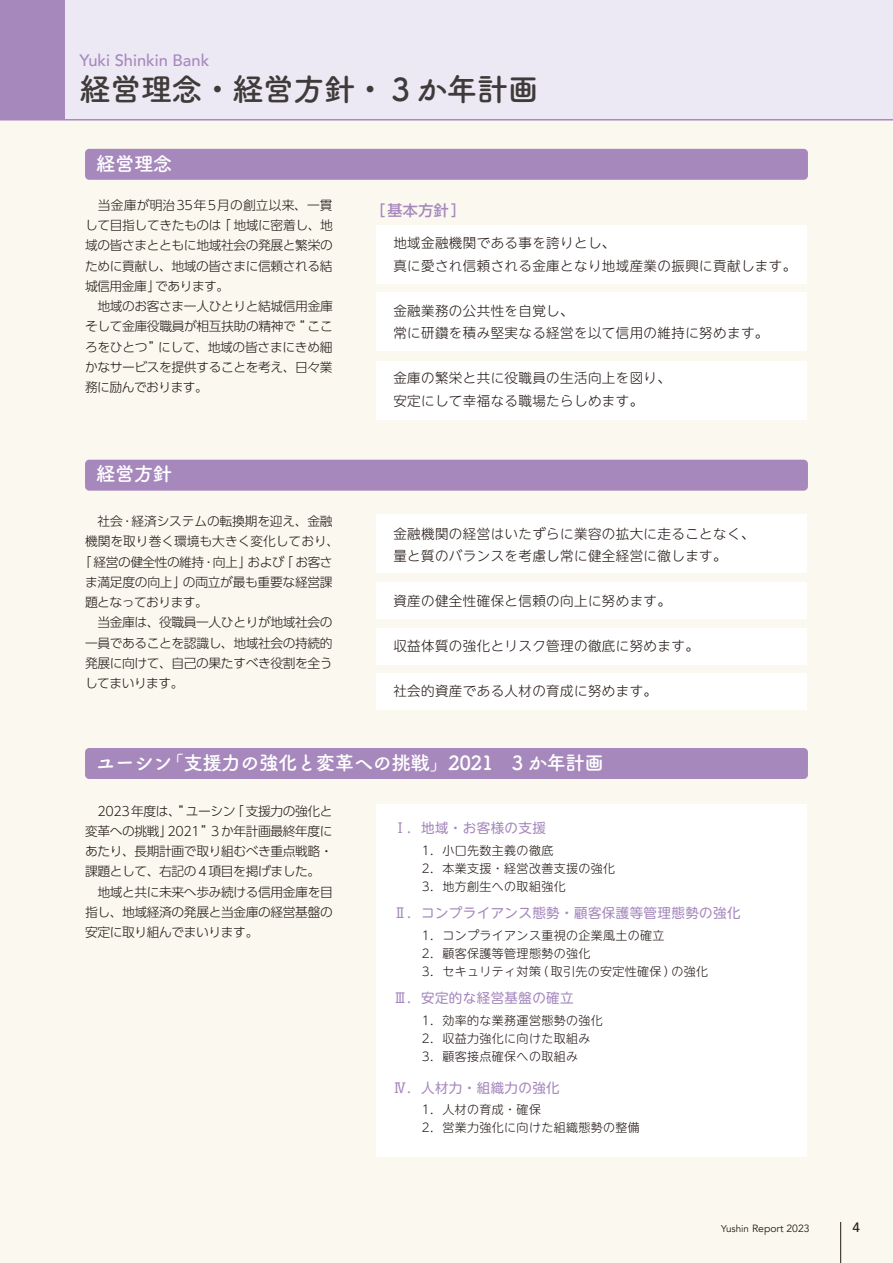
<style>
.page{position:relative;width:893px;height:1263px;background:#fff}
.page>*{position:absolute;margin:0;border:0;box-sizing:border-box;transform-origin:0 0}
.t1{font:700 31.5px "Tsuku B Rd Gothic";letter-spacing:-.03em;color:#3f3b3a}
.t2{font:700 19.5px "Tsuku B Rd Gothic";letter-spacing:-.03em;color:#fff}
.t3{font:500 16.5px "Avenir";color:#a688bd}
.t4{font:500 15px "UD Shin Go Pro";color:#a688bd}
.t5{font:300 13.5px/22.5px "UD Shin M Go Pro";letter-spacing:.03em;color:#231916}
.t6{font:13.5px "UD Shin M Go Pro";letter-spacing:.03em;color:#a688bd}
.t7{font:500 13.5px "Avenir";color:#231916}
.t8{font:300 12.75px/20.2px "UD Shin Go Pro";letter-spacing:-.03em;color:#231916}
.t9{font:300 12.75px "UD Shin Go Pro";color:#231916}
.t10{font:300 12px/18px "UD Shin M Go Pro";letter-spacing:.03em;color:#231916}
.t11{font:10.5px "Avenir";color:#231916}
.s1{font-size:9.9px}
</style>
<div class="page">
<div style="left:0;top:120px;width:893px;height:1143px;background:#faf8ef"></div>
<div style="left:0;top:0;width:893px;height:120px;background:#ede9f4"></div>
<hr style="left:0;top:119px;width:893px;height:2px;background:#a688bd">
<div style="left:0;top:0;width:65px;height:120px;background:#a688bd"></div>
<div style="left:85px;top:149px;width:723px;height:31px;background:#a688bd;border-radius:4px"></div>
<div style="left:85px;top:460px;width:723px;height:31px;background:#a688bd;border-radius:4px"></div>
<div style="left:85px;top:748px;width:723px;height:31px;background:#a688bd;border-radius:4px"></div>
<div style="left:377px;top:225px;width:430px;height:59px;background:#fff"></div>
<div style="left:377px;top:514px;width:430px;height:59px;background:#fff"></div>
<div style="left:377px;top:583px;width:430px;height:36px;background:#fff"></div>
<div style="left:377px;top:628px;width:430px;height:36px;background:#fff"></div>
<div style="left:377px;top:674px;width:430px;height:36px;background:#fff"></div>
<div style="left:377px;top:804px;width:430px;height:353px;background:#fff"></div>
<div style="left:377px;top:293px;width:430px;height:58px;background:#fff"></div>
<div style="left:377px;top:361px;width:430px;height:59px;background:#fff"></div>
<hr style="left:840px;top:1222px;width:1px;height:41px;background:#231916">
<p class="t3" style="left:80px;top:46px;width:131px">Yuki Shinkin Bank</p>
<h1 class="t1" style="left:80px;top:65px;width:461px">経営理念・経営方針・３か年計画</h1>
<h2 class="t2" style="left:96px;top:148px;width:78px">経営理念</h2>
<p class="t8" style="left:85px;top:194px;width:249px">　当金庫が明治35年5月の創立以来、一貫して目指してきたものは「地域に密着し、地域の皆さまとともに地域社会の発展と繁栄のために貢献し、地域の皆さまに信頼される結城信用金庫」であります。<br>　地域のお客さま一人ひとりと結城信用金庫そして金庫役職員が相互扶助の精神で“ こころをひとつ”にして、地域の皆さまにきめ細かなサービスを提供することを考え、日々業務に励んでおります。</p>
<h2 class="t2" style="left:96px;top:459px;width:78px">経営方針</h2>
<p class="t8" style="left:85px;top:511px;width:249px">　社会･経済システムの転換期を迎え、金融</p>
<p class="t9" style="left:85px;top:531px;width:256px">機関を取り巻く環境も大きく変化しており、</p>
<p class="t8" style="left:79px;top:551px;width:256px">「経営の健全性の維持･向上」および「お客さ</p>
<p class="t8" style="left:85px;top:571px;width:249px">ま満足度の向上」の両立が最も重要な経営課</p>
<p class="t8" style="left:85px;top:592px;width:124px">題となっております。</p>
<p class="t8" style="left:85px;top:612px;width:249px">　当金庫は、役職員一人ひとりが地域社会の</p>
<p class="t8" style="left:85px;top:632px;width:249px">一員であることを認識し、地域社会の持続的</p>
<p class="t8" style="left:85px;top:652px;width:249px">発展に向けて、自己の果たすべき役割を全う</p>
<p class="t8" style="left:85px;top:673px;width:100px">してまいります。</p>
<p class="t4" style="left:370px;top:198px;width:98px">［基本方針］</p>
<p class="t5" style="left:393px;top:231px;width:404px">地域金融機関である事を誇りとし、<br>真に愛され信頼される金庫となり地域産業の振興に貢献します。</p>
<p class="t5" style="left:393px;top:299px;width:377px">金融業務の公共性を自覚し、<br>常に研鑽を積み堅実なる経営を以て信用の維持に努めます。</p>
<p class="t5" style="left:393px;top:366px;width:279px">金庫の繁栄と共に役職員の生活向上を図り、安定にして幸福なる職場たらしめます。</p>
<p class="t5" style="left:393px;top:521px;width:363px">金融機関の経営はいたずらに業容の拡大に走ることなく、量と質のバランスを考慮し常に健全経営に徹します。</p>
<p class="t5" style="left:393px;top:589px;width:279px">資産の健全性確保と信頼の向上に努めます。</p>
<p class="t5" style="left:393px;top:634px;width:307px">収益体質の強化とリスク管理の徹底に努めます。</p>
<p class="t5" style="left:393px;top:679px;width:265px">社会的資産である人材の育成に努めます。</p>
<h2 class="t2" style="left:96px;top:747px;width:509px">ユーシン「支援力の強化と変革への挑戦」2021　3 か年計画</h2>
<p class="t8" style="left:85px;top:800px;width:249px">　2023年度は、“ ユーシン「支援力の強化と変革への挑戦」2021”３か年計画最終年度にあたり、長期計画で取り組むべき重点戦略・課題として、右記の４項目を掲げました。　地域と共に未来へ歩み続ける信用金庫を目指し、地域経済の発展と当金庫の経営基盤の安定に取り組んでまいります。</p>
<p class="t6" style="left:393px;top:817px;width:154px">Ⅰ．地域・お客様の支援</p>
<p class="t10" style="left:422px;top:840px;width:195px">1．小口先数主義の徹底<br>2．本業支援・経営改善支援の強化<br>3．地方創生への取組強化</p>
<p class="t6" style="left:393px;top:902px;width:349px">Ⅱ．コンプライアンス態勢・顧客保護等管理態勢の強化</p>
<p class="t10" style="left:422px;top:925px;width:288px">1．コンプライアンス重視の企業風土の確立<br>2．顧客保護等管理態勢の強化<br>3．セキュリティ対策（取引先の安定性確保）の強化</p>
<p class="t6" style="left:393px;top:987px;width:182px">Ⅲ．安定的な経営基盤の確立</p>
<p class="t10" style="left:422px;top:1010px;width:182px">1．効率的な業務運営態勢の強化<br>2．収益力強化に向けた取組み<br>3．顧客接点確保への取組み</p>
<p class="t6" style="left:393px;top:1077px;width:168px">Ⅳ．人材力・組織力の強化</p>
<p class="t10" style="left:422px;top:1100px;width:220px;text-indent:-28px">　　 1．人材の育成・確保<br>2．営業力強化に向けた組織態勢の整備</p>
<p class="t11" style="left:721px;top:1222px;width:90px"><span class="s1">Yushin</span> Report 2023</p>
<p class="t7" style="left:853px;top:1215px;width:9px">4</p>
</div>
